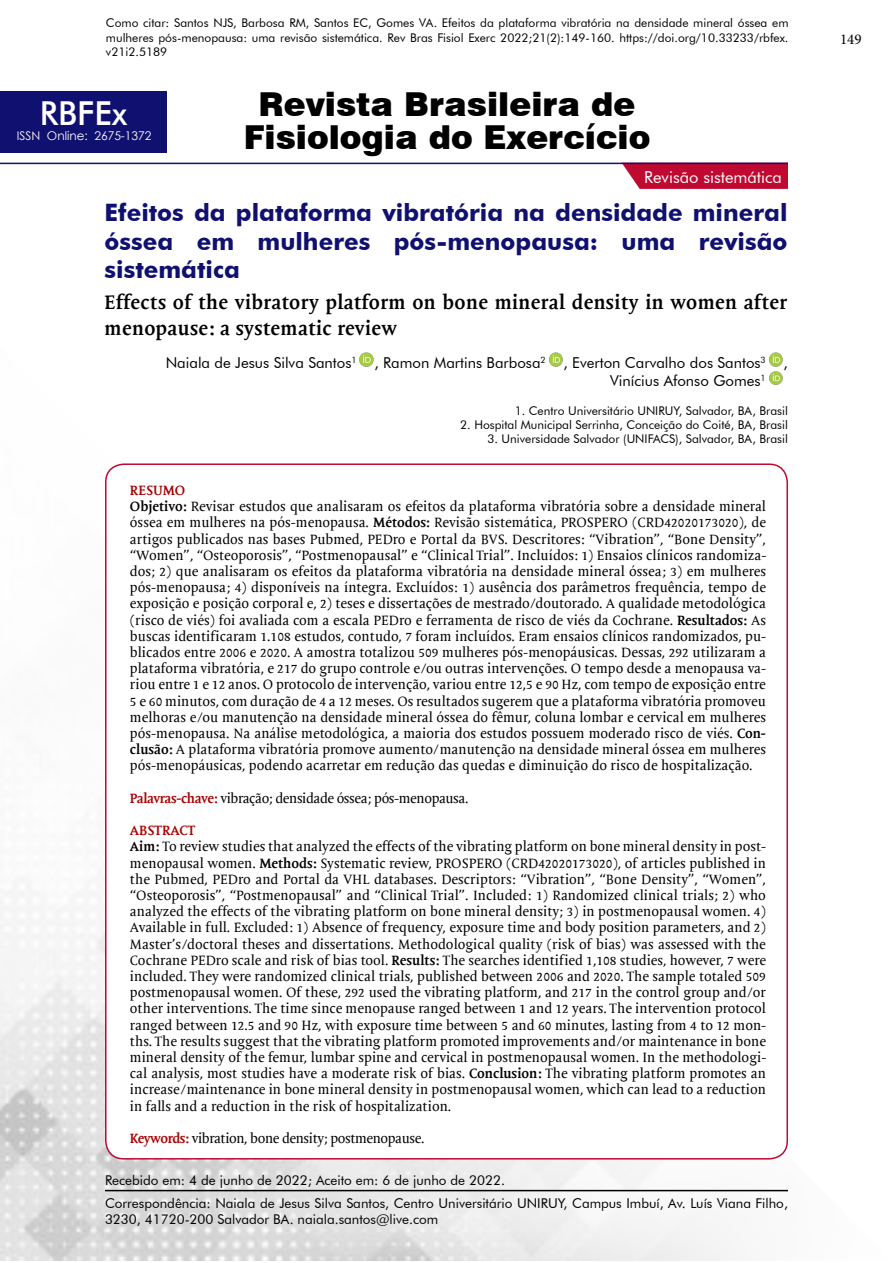
<style>
.page{position:relative;width:893px;height:1263px;background:#fff}
.page>*{position:absolute;margin:0;border:0;box-sizing:border-box;transform-origin:0 0}
.t1{font:900 33px "Swiss 721 BT";color:#000}
.t2{font:500 33px "Futura BT";color:#fff}
.t3{font:700 24px/28.8px "Futura BT";color:#101070;text-align:justify}
.t4{font:700 19.5px/25.5px "Mantika Book W01";letter-spacing:.02em;color:#000}
.t5{font:16.5px "Futura BT";color:#fff}
.t6{font:15px/18px "Futura BT";color:#000}
.t7{font:15px "Minion Pro";color:#000}
.t8{font:13.5px/16.2px "Mantika Book W01";color:#000}
.t9{font:13.5px/16.2px "Futura BT";color:#000}
.t10{font:13.5px "Mantika Book W01";letter-spacing:-.03em;color:#000}
.t11{font:12px/14.4px "Futura BT";color:#000;text-align:justify}
.t12{font:12px "Century Gothic";color:#fff}
.s1{font-weight:700;color:#a60000}
.s2{font-weight:700}
</style>
<div class="page">
<img style="left:0;top:465px;width:788px;height:796px">
<div style="left:106px;top:464px;width:681px;height:695px;background:#fff;border-radius:18px"></div>
<hr style="left:105px;top:1190px;width:683px;height:1px;background:#000">
<div style="left:0;top:91px;width:167px;height:62px;background:#101070"></div>
<svg style="left:622px;top:164px;width:166px;height:25px;background:#c1173d"></svg>
<hr style="left:0;top:163px;width:788px;height:1px;background:#101070">
<img style="left:359px;top:352px;width:15px;height:15px">
<img style="left:549px;top:352px;width:14px;height:15px">
<img style="left:769px;top:352px;width:14px;height:15px">
<img style="left:769px;top:371px;width:14px;height:14px">
<p class="t11" style="left:106px;top:16px;width:684px">Como citar: Santos NJS, Barbosa RM, Santos EC, Gomes VA. Efeitos da plataforma vibratória na densidade mineral óssea em mulheres pós-menopausa: uma revisão sistemática. Rev Bras Fisiol Exerc 2022;21(2):149-160. https://doi.org/10.33233/rbfex. v21i2.5189</p>
<h1 class="t1" style="left:259px;top:84px;width:378px">Revista Brasileira de</h1>
<h1 class="t2" style="left:40px;top:93px;width:89px">RBFEx</h1>
<p class="t12" style="left:17px;top:128px;width:136px">ISSN Online: 2675-1372</p>
<h1 class="t1" style="left:244px;top:117px;width:408px">Fisiologia do Exercício</h1>
<p class="t5" style="left:644px;top:167px;width:139px">Revisão sistemática</p>
<h2 class="t3" style="left:105px;top:198px;width:684px">Efeitos da plataforma vibratória na densidade mineral óssea em mulheres pós-menopausa: uma revisão sistemática</h2>
<h3 class="t4" style="left:105px;top:290px;width:684px">Effects of the vibratory platform on bone mineral density in women after menopause: a systematic review</h3>
<p class="t6" style="left:610px;top:353px;width:179px;text-indent:-445px">Naiala de Jesus Silva Santos<sup>1</sup> , Ramon Martins Barbosa<sup>2</sup> , Everton Carvalho dos Santos<sup>3</sup> ,<br>Vinícius Afonso Gomes<sup>1</sup></p>
<p class="t11" style="left:515px;top:403px;width:275px">1. Centro Universitário UNIRUY, Salvador, BA, Brasil</p>
<p class="t11" style="left:460px;top:417px;width:329px">2. Hospital Municipal Serrinha, Conceição do Coité, BA, Brasil</p>
<p class="t11" style="left:487px;top:432px;width:302px">3. Universidade Salvador (UNIFACS), Salvador, BA, Brasil</p>
<p class="t8" style="left:130px;top:482px;width:638px"><span class="s1">RESUMO<br></span><span class="s2">Objetivo:</span> Revisar estudos que analisaram os efeitos da plataforma vibratória sobre a densidade mineral óssea em mulheres na pós-menopausa. <span class="s2">Métodos:</span> Revisão sistemática, PROSPERO (CRD42020173020), de artigos publicados nas bases Pubmed, PEDro e Portal da BVS. Descritores: “Vibration”, “Bone Density”, “Women”, “Osteoporosis”, “Postmenopausal” e “Clinical Trial”. Incluídos: 1) Ensaios clínicos randomiza&shy;dos; 2) que analisaram os efeitos da plataforma vibratória na densidade mineral óssea; 3) em mulheres pós-menopausa; 4) disponíveis na íntegra. Excluídos: 1) ausência dos parâmetros frequência, tempo de exposição e posição corporal e, 2) teses e dissertações de mestrado/doutorado. A qualidade metodológica (risco de viés) foi avaliada com a escala PEDro e ferramenta de risco de viés da Cochrane. <span class="s2">Resultados:</span> As buscas identificaram 1.108 estudos, contudo, 7 foram incluídos. Eram ensaios clínicos randomizados, pu&shy;blicados entre 2006 e 2020. A amostra totalizou 509 mulheres pós-menopáusicas. Dessas, 292 utilizaram a plataforma vibratória, e 217 do grupo controle e/ou outras intervenções. O tempo desde a menopausa va&shy;riou entre 1 e 12 anos. O protocolo de intervenção, variou entre 12,5 e 90 Hz, com tempo de exposição entre 5 e 60 minutos, com duração de 4 a 12 meses. Os resultados sugerem que a plataforma vibratória promoveu melhoras e/ou manutenção na densidade mineral óssea do fêmur, coluna lombar e cervical em mulheres pós-menopausa. Na análise metodológica, a maioria dos estudos possuem moderado risco de viés. <span class="s2">Con&shy;clusão:</span> A plataforma vibratória promove aumento/manutenção na densidade mineral óssea em mulheres pós-menopáusicas, podendo acarretar em redução das quedas e diminuição do risco de hospitalização.</p>
<p class="t10" style="left:130px;top:790px;width:340px"><span class="s1">Palavras-chave:</span> vibração; densidade óssea; pós-menopausa.</p>
<p class="t8" style="left:130px;top:822px;width:638px"><span class="s1">ABSTRACT<br></span><span class="s2">Aim:</span> To review studies that analyzed the effects of the vibrating platform on bone mineral density in post&shy;menopausal women. <span class="s2">Methods:</span> Systematic review, PROSPERO (CRD42020173020), of articles published in the Pubmed, PEDro and Portal da VHL databases. Descriptors: “Vibration”, “Bone Density”, “Women”, “Osteoporosis”, “Postmenopausal” and “Clinical Trial”. Included: 1) Randomized clinical trials; 2) who analyzed the effects of the vibrating platform on bone mineral density; 3) in postmenopausal women. 4)<br>Available in full. Excluded: 1) Absence of frequency, exposure time and body position parameters, and 2)<br>Master’s/doctoral theses and dissertations. Methodological quality (risk of bias) was assessed with the Cochrane PEDro scale and risk of bias tool. <span class="s2">Results:</span> The searches identified 1,108 studies, however, 7 were included. They were randomized clinical trials, published between 2006 and 2020. The sample totaled 509 postmenopausal women. Of these, 292 used the vibrating platform, and 217 in the control group and/or other interventions. The time since menopause ranged between 1 and 12 years. The intervention protocol ranged between 12.5 and 90 Hz, with exposure time between 5 and 60 minutes, lasting from 4 to 12 mon&shy;ths. The results suggest that the vibrating platform promoted improvements and/or maintenance in bone mineral density of the femur, lumbar spine and cervical in postmenopausal women. In the methodologi&shy;cal analysis, most studies have a moderate risk of bias. <span class="s2">Conclusion:</span> The vibrating platform promotes an increase/maintenance in bone mineral density in postmenopausal women, which can lead to a reduction in falls and a reduction in the risk of hospitalization.</p>
<p class="t10" style="left:130px;top:1130px;width:296px"><span class="s1">Keywords:</span> vibration, bone density; postmenopause.</p>
<p class="t9" style="left:105px;top:1171px;width:401px">Recebido em: 4 de junho de 2022; Aceito em: 6 de junho de 2022.</p>
<p class="t9" style="left:105px;top:1195px;width:684px">Correspondência: Naiala de Jesus Silva Santos, Centro Universitário UNIRUY, Campus Imbuí, Av. Luís Viana Filho,<br>3230, 41720-200 Salvador BA. naiala.santos@live.com</p>
<p class="t7" style="left:840px;top:29px;width:23px">149</p>
</div>
